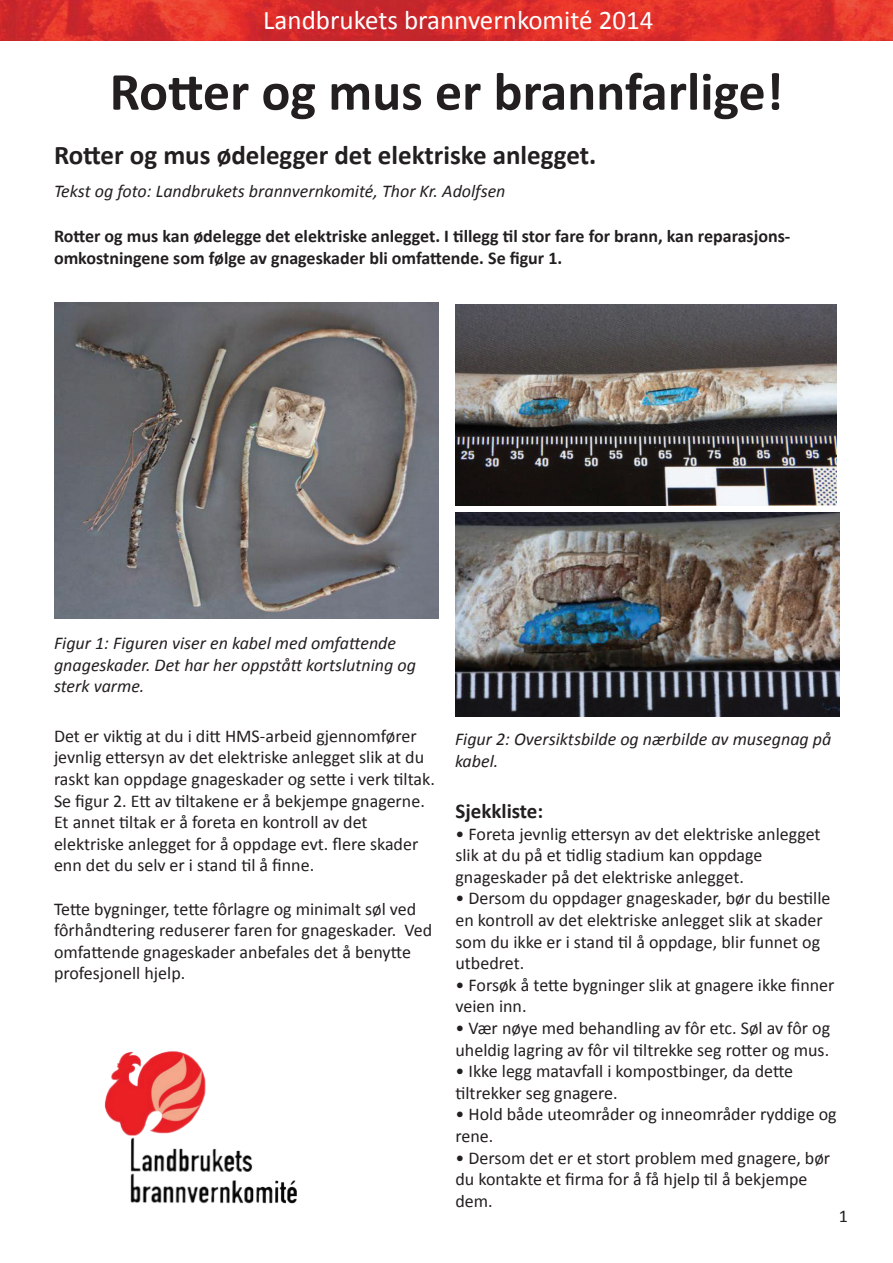
<style>
.page{position:relative;width:893px;height:1263px;background:#fff}
.page>*{position:absolute;margin:0;border:0;box-sizing:border-box;transform-origin:0 0}
.t1{font:700 54px "Calibri";color:#231f20}
.t2{font:700 27px "Calibri";color:#231f20}
.t3{font:27px "Calibri";color:#fff}
.t4{font:700 21px "Calibri";color:#231f20}
.t5{font:18px/21.6px "Calibri";color:#231f20}
.t6{font:italic 18px/21.6px "Calibri";color:#231f20}
.t7{font:700 18px/21.6px "Calibri";color:#231f20}
.s1{font-style:inherit}
</style>
<div class="page">
<img style="left:0;top:0;width:893px;height:40px">
<img style="left:104px;top:1051px;width:193px;height:153px">
<img style="left:54px;top:302px;width:384px;height:317px">
<img style="left:455px;top:304px;width:382px;height:202px">
<img style="left:456px;top:512px;width:384px;height:204px">
<h2 class="t3" style="left:263px;top:3px;width:392px">Landbrukets brannvernkomité 2014</h2>
<h1 class="t1" style="left:110px;top:57px;width:675px">Rotter og mus er brannfarlige!</h1>
<h2 class="t2" style="left:54px;top:137px;width:544px">Rotter og mus ødelegger det elektriske anlegget.</h2>
<p class="t6" style="left:54px;top:180px;width:453px">Tekst og foto: Landbrukets brannvernkomité, Thor <span class="s1">K</span>r. Adolfsen</p>
<p class="t7" style="left:54px;top:225px;width:738px">Rotter og mus kan ødelegge det elektriske anlegget. I tillegg til stor fare for brann, kan reparasjons&shy;omkostningene som følge av gnageskader bli omfattende. Se figur 1.</p>
<p class="t6" style="left:54px;top:632px;width:363px">Figur 1: Figuren viser en kabel med omfattende gnageskader. Det har her oppstått kortslutning og sterk varme.</p>
<p class="t5" style="left:54px;top:725px;width:382px">Det er viktig at du i ditt HMS-arbeid gjennomfører jevnlig ettersyn av det elektriske anlegget slik at du raskt kan oppdage gnageskader og sette i verk tiltak.<br>Se figur 2. Ett av tiltakene er å bekjempe gnagerne.<br>Et annet tiltak er å foreta en kontroll av det elektriske anlegget for å oppdage evt. flere skader enn det du selv er i stand til å finne.</p>
<p class="t5" style="left:54px;top:898px;width:380px">Tette bygninger, tette fôrlagre og minimalt søl ved fôrhåndtering reduserer faren for gnageskader. Ved omfattende gnageskader anbefales det å benytte profesjonell hjelp.</p>
<p class="t6" style="left:455px;top:728px;width:378px">Figur 2: Oversiktsbilde og nærbilde av musegnag på kabel.</p>
<p class="t4" style="left:455px;top:797px;width:89px">Sjekkliste:</p>
<p class="t5" style="left:455px;top:823px;width:367px">• Foreta jevnlig ettersyn av det elektriske anlegget slik at du på et tidlig stadium kan oppdage gnageskader på det elektriske anlegget.</p>
<p class="t5" style="left:455px;top:888px;width:376px">• Dersom du oppdager gnageskader, bør du bestille en kontroll av det elektriske anlegget slik at skader som du ikke er i stand til å oppdage, blir funnet og utbedret.</p>
<p class="t5" style="left:455px;top:974px;width:381px">• Forsøk å tette bygninger slik at gnagere ikke finner veien inn.</p>
<p class="t5" style="left:455px;top:1017px;width:376px">• Vær nøye med behandling av fôr etc. Søl av fôr og uheldig lagring av fôr vil tiltrekke seg rotter og mus.</p>
<p class="t5" style="left:455px;top:1060px;width:339px">• Ikke legg matavfall i kompostbinger, da dette tiltrekker seg gnagere.</p>
<p class="t5" style="left:455px;top:1104px;width:383px">• Hold både uteområder og inneområder ryddige og rene.</p>
<p class="t5" style="left:455px;top:1147px;width:376px">• Dersom det er et stort problem med gnagere, bør du kontakte et firma for å få hjelp til å bekjempe dem.</p>
<p class="t5" style="left:839px;top:1206px;width:11px">1</p>
</div>
